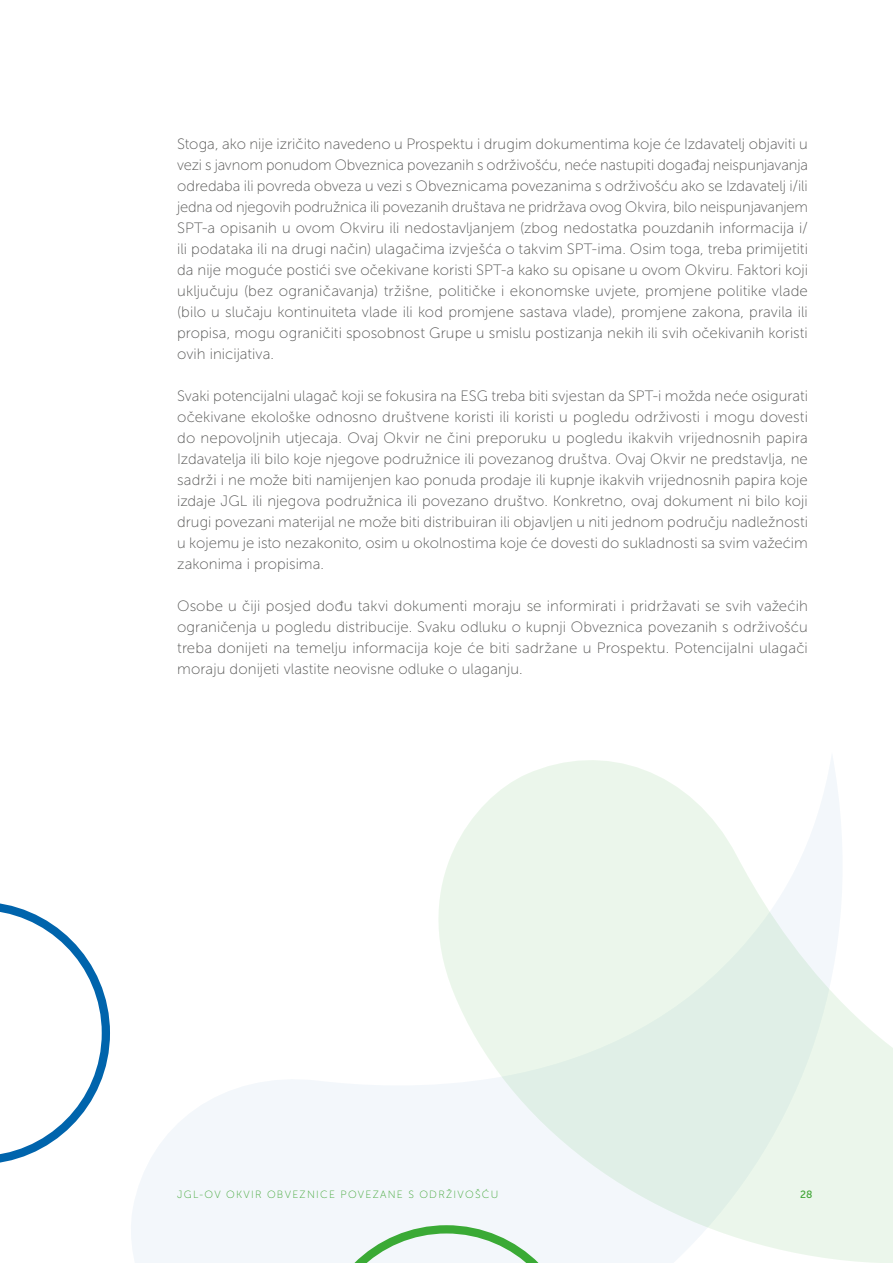
<style>
.page{position:relative;width:893px;height:1263px;background:#fff}
.page>*{position:absolute;margin:0;border:0;box-sizing:border-box;transform-origin:0 0}
.t1{font:15px/21px "Museo Sans 100";letter-spacing:.005em;color:#575756;text-align:justify}
.t2{font:10.5px "Museo Sans 100";letter-spacing:.12em;color:#3fa535}
.t3{font:10.5px "Museo Sans 500";color:#3fa535}
.s1{font-style:inherit}
</style>
<div class="page">
<svg style="left:843px;top:1004px;width:50px;height:259px;background:#ecf6ec"></svg>
<svg style="left:131px;top:757px;width:712px;height:506px"></svg>
<svg style="left:315px;top:1225px;width:263px;height:38px"></svg>
<svg style="left:0;top:903px;width:110px;height:260px"></svg>
<p class="t1" style="left:177px;top:133px;width:632px">Stoga, ako nije izričito navedeno u Prospektu i drugim dokumentima koje će Izdavatelj objaviti u vezi s javnom ponudom Obveznica povezanih s održivošću, neće nastupiti događaj neispunjavanja odredaba ili povreda obveza u vezi s Obveznicama povezanima s održivošću ako se Izdavatelj i/ili jedna od njegovih podružnica ili povezanih društava ne pridržava ovog Okvira, bilo neispunjavanjem SPT-a opisanih u ovom Okviru ili nedostavljanjem (zbog nedostatka pouzdanih informacija i/ ili podataka ili na drugi način) ulagačima izvješća o takvim SPT-ima. Osim toga, treba primijetiti da nije moguće postići sve očekivane koristi SPT-a kako su opisane u ovom Okviru. Faktori koji uključuju (bez ograničavanja) tržišne, političke i ekonomske uvjete, promjene politike vlade (bilo u slučaju kontinuiteta vlade ili kod promjene sastava vlade), promjene zakona, pravila ili propisa, mogu ograničiti sposobnost Grupe u smislu postizanja nekih ili svih očekivanih koristi ovih inicijativa.</p>
<p class="t1" style="left:177px;top:385px;width:632px">Svaki potencijalni ulagač koji se fokusira na ESG treba biti svjestan da SPT-i možda neće osigurati očekivane ekološke odnosno društvene koristi ili koristi u pogledu održivosti i mogu dovesti do nepovoljnih utjecaja. Ovaj Okvir ne čini preporuku u pogledu ikakvih vrijednosnih papira Izdavatelja ili bilo koje njegove podružnice ili povezanog društva. Ovaj Okvir ne predstavlja, ne sadrži i ne može biti namijenjen kao ponuda prodaje ili kupnje ikakvih vrijednosnih papira koje izdaje JGL ili njegova podružnica ili povezano društvo. Konkretno, ovaj dokument ni bilo koji drugi povezani materijal ne može biti distribuiran ili objavljen u niti jednom području nadležnosti u kojemu je isto nezakonito, osim u okolnostima koje će dovesti do sukladnosti sa svim važećim zakonima i propisima.</p>
<p class="t1" style="left:177px;top:595px;width:632px">Osobe u čiji posjed dođu takvi dokumenti moraju se informirati i pridržavati se svih važećih ograničenja u pogledu distribucije. Svaku odluku o kupnji Obveznica povezanih s održivošću treba donijeti na temelju informacija koje će biti sadržane u Prospektu. Potencijalni ulagači moraju donijeti vlastite neovisne odluke o ulaganju.</p>
<p class="t2" style="left:177px;top:1189px;width:323px"><span class="s1">JGL-OV</span> OKVIR OBVEZNICE POVEZANE S ODRŽIVOŠĆU</p>
<p class="t3" style="left:800px;top:1189px;width:14px">28</p>
</div>
